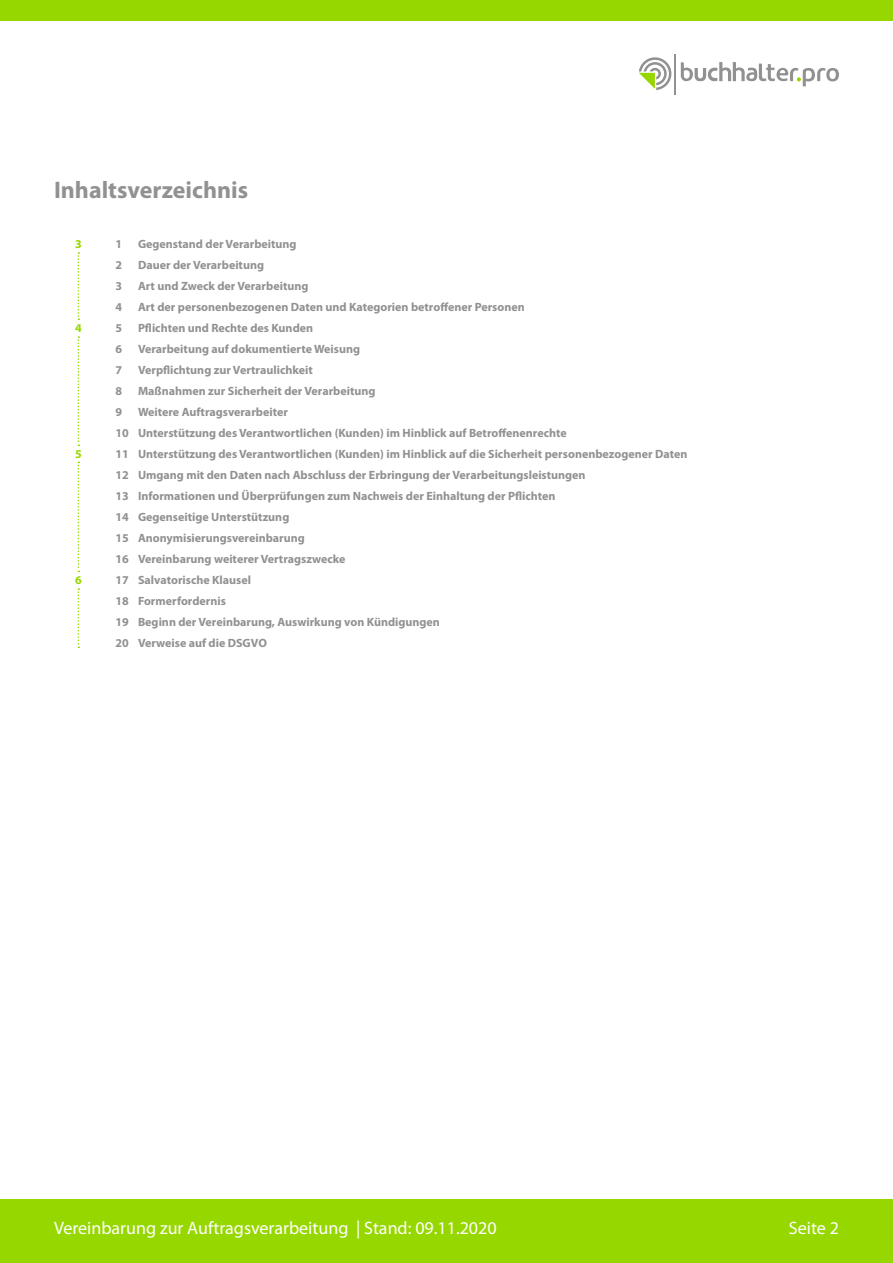
<style>
.page{position:relative;width:893px;height:1263px;background:#fff}
.page>*{position:absolute;margin:0;border:0;box-sizing:border-box;transform-origin:0 0}
.t1{font:700 24px "Myriad Pro";color:#929191}
.t2{font:18px "Myriad Pro";color:#fff}
.t3{font:700 12px/21px "Myriad Pro";color:#929191}
.t4{font:700 12px "Myriad Pro";color:#97d700}
</style>
<div class="page">
<svg style="left:639px;top:57px;width:32px;height:33px"></svg>
<hr style="left:675px;top:54px;width:1px;height:40px;background:#929191">
<svg style="left:681px;top:62px;width:158px;height:24px"></svg>
<div style="left:0;top:1199px;width:893px;height:64px;background:#97d700"></div>
<div style="left:0;top:0;width:893px;height:21px;background:#97d700"></div>
<svg style="left:78px;top:252px;width:1px;height:68px"></svg>
<svg style="left:78px;top:336px;width:1px;height:110px"></svg>
<svg style="left:78px;top:462px;width:1px;height:110px"></svg>
<svg style="left:78px;top:588px;width:1px;height:60px"></svg>
<h1 class="t1" style="left:54px;top:174px;width:196px">Inhaltsverzeichnis</h1>
<p class="t4" style="left:75px;top:236px;width:8px">3</p>
<p class="t3" style="left:115px;top:233px;width:8px">1</p>
<p class="t3" style="left:138px;top:233px;width:160px">Gegenstand der Verarbeitung</p>
<p class="t3" style="left:115px;top:254px;width:8px">2</p>
<p class="t3" style="left:138px;top:254px;width:128px">Dauer der Verarbeitung</p>
<p class="t3" style="left:115px;top:275px;width:8px">3</p>
<p class="t3" style="left:138px;top:275px;width:172px">Art und Zweck der Verarbeitung</p>
<p class="t3" style="left:115px;top:296px;width:8px">4</p>
<p class="t3" style="left:138px;top:296px;width:388px">Art der personenbezogenen Daten und Kategorien betroffener Personen</p>
<p class="t4" style="left:75px;top:320px;width:8px">4</p>
<p class="t3" style="left:115px;top:317px;width:8px">5</p>
<p class="t3" style="left:138px;top:317px;width:177px">Pflichten und Rechte des Kunden</p>
<p class="t3" style="left:115px;top:338px;width:8px">6</p>
<p class="t3" style="left:138px;top:338px;width:224px">Verarbeitung auf dokumentierte Weisung</p>
<p class="t3" style="left:115px;top:359px;width:8px">7</p>
<p class="t3" style="left:138px;top:359px;width:176px">Verpflichtung zur Vertraulichkeit</p>
<p class="t3" style="left:115px;top:380px;width:8px">8</p>
<p class="t3" style="left:138px;top:380px;width:239px">Maßnahmen zur Sicherheit der Verarbeitung</p>
<p class="t3" style="left:115px;top:401px;width:8px">9</p>
<p class="t3" style="left:115px;top:401px;width:453px;text-indent:22px">Weitere Auftragsverarbeiter<br>10 Unterstützung des Verantwortlichen (Kunden) im Hinblick auf Betroffenenrechte</p>
<p class="t4" style="left:75px;top:446px;width:8px">5</p>
<p class="t3" style="left:115px;top:443px;width:573px">11 Unterstützung des Verantwortlichen (Kunden) im Hinblick auf die Sicherheit personenbezogener Daten 12 Umgang mit den Daten nach Abschluss der Erbringung der Verarbeitungsleistungen<br>13 Informationen und Überprüfungen zum Nachweis der Einhaltung der Pflichten<br>14 Gegenseitige Unterstützung<br>15 Anonymisierungsvereinbarung<br>16 Vereinbarung weiterer Vertragszwecke</p>
<p class="t4" style="left:75px;top:572px;width:8px">6</p>
<p class="t3" style="left:115px;top:569px;width:326px">17 Salvatorische Klausel<br>18 Formerfordernis<br>19 Beginn der Vereinbarung, Auswirkung von Kündigungen<br>20 Verweise auf die DSGVO</p>
<h2 class="t2" style="left:54px;top:1217px;width:444px">Vereinbarung zur Auftragsverarbeitung | Stand: 09.11.2020</h2>
<h2 class="t2" style="left:789px;top:1217px;width:52px">Seite 2</h2>
</div>
